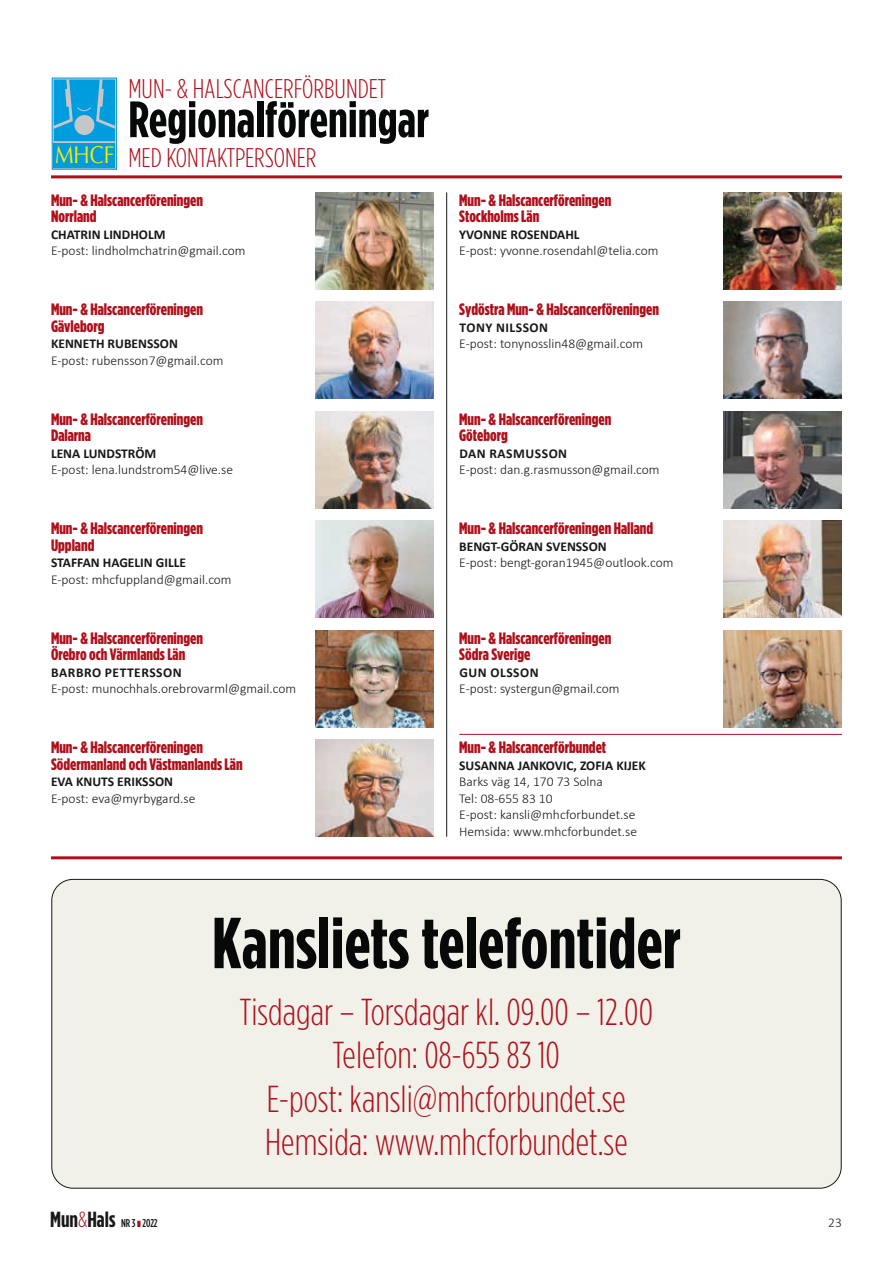
<style>
.page{position:relative;width:893px;height:1263px;background:#fff}
.page>*{position:absolute;margin:0;border:0;box-sizing:border-box;transform-origin:0 0}
.t1{font:700 72px "Gotham Cond";color:#060908}
.t2{font:700 51px "Gotham Cond";color:#060908}
.t3{font:300 37.5px/43.3px "Gotham Cond";color:#ad111c;text-align:center}
.t4{font:300 27px "Gotham Cond";color:#ad111c}
.t5{font:24.3px "Optima";color:#ffec00;scale:.86 1}
.t6{font:700 21.9px "Gotham Cond";color:#181816}
.t7{font:900 16.5px/16.5px "Gotham Cond";color:#ad111c}
.t8{font:300 13.5px/16.5px "Calibri";color:#181816}
.t9{font:700 13.5px "Calibri";color:#181816}
.t10{font:700 13.5px "Calibri";letter-spacing:.04em;color:#181816}
.s1{font-weight:300;color:#ad111c}
.s2{font-weight:500;font-size:11.4px}
.s3{color:#ad111c}
</style>
<div class="page">
<div style="left:52px;top:879px;width:789px;height:309px;background:#f1f0e9;border-radius:21px"></div>
<hr style="left:51px;top:856px;width:791px;height:3px;background:#ad111c">
<div style="left:52px;top:78px;width:65px;height:91px;background:linear-gradient(to right,#c5c6c7,#c5c6c7)"></div>
<div style="left:52px;top:78px;width:65px;height:91px;border:1px solid #009dde"></div>
<div style="left:54px;top:143px;width:61px;height:24px;background:#009dde"></div>
<svg style="left:52px;top:78px;width:65px;height:63px;background:#2da6d8"></svg>
<hr style="left:51px;top:175px;width:791px;height:3px;background:#ad111c">
<hr style="left:459px;top:734px;width:383px;height:1px;background:#ad111c">
<hr style="left:446px;top:192px;width:1px;height:645px;background:#181816">
<img style="left:315px;top:192px;width:119px;height:97px">
<img style="left:723px;top:192px;width:119px;height:97px">
<img style="left:315px;top:302px;width:119px;height:97px">
<img style="left:723px;top:302px;width:119px;height:97px">
<img style="left:315px;top:411px;width:119px;height:97px">
<img style="left:723px;top:411px;width:119px;height:97px">
<img style="left:315px;top:521px;width:119px;height:97px">
<img style="left:723px;top:521px;width:119px;height:97px">
<img style="left:315px;top:630px;width:119px;height:97px">
<img style="left:723px;top:630px;width:119px;height:97px">
<img style="left:315px;top:740px;width:119px;height:97px">
<h3 class="t5" style="left:55px;top:141px;width:70px">MHCF</h3>
<h3 class="t4" style="left:128px;top:74px;width:259px">MUN- &amp; HALSCANCERFÖRBUNDET</h3>
<h2 class="t2" style="left:128px;top:91px;width:302px">Regionalföreningar</h2>
<h3 class="t4" style="left:128px;top:143px;width:190px">MED KONTAKTPERSONER</h3>
<p class="t7" style="left:51px;top:192px;width:153px">Mun- &amp; Halscancerföreningen<br>Norrland</p>
<p class="t9" style="left:51px;top:225px;width:116px">CHATRIN LINDHOLM</p>
<p class="t8" style="left:51px;top:242px;width:196px">E-post: lindholmchatrin@gmail.com</p>
<p class="t7" style="left:51px;top:301px;width:153px">Mun- &amp; Halscancerföreningen<br>Gävleborg</p>
<p class="t9" style="left:51px;top:334px;width:128px">KENNETH RUBENSSON</p>
<p class="t8" style="left:51px;top:352px;width:174px">E-post: rubensson7@gmail.com</p>
<p class="t7" style="left:51px;top:411px;width:153px">Mun- &amp; Halscancerföreningen<br>Dalarna</p>
<p class="t9" style="left:51px;top:444px;width:107px">LENA LUNDSTRÖM</p>
<p class="t8" style="left:51px;top:461px;width:184px">E-post: lena.lundstrom54@live.se</p>
<p class="t7" style="left:51px;top:520px;width:153px">Mun- &amp; Halscancerföreningen<br>Uppland</p>
<p class="t9" style="left:51px;top:553px;width:137px">STAFFAN HAGELIN GILLE</p>
<p class="t8" style="left:51px;top:571px;width:182px">E-post: mhcfuppland@gmail.com</p>
<p class="t7" style="left:51px;top:630px;width:153px">Mun- &amp; Halscancerföreningen<br>Örebro och Värmlands Län</p>
<p class="t10" style="left:51px;top:663px;width:132px">BARBRO PETTERSSON</p>
<p class="t8" style="left:51px;top:680px;width:247px">E-post: munochhals.orebrovarml@gmail.com</p>
<p class="t7" style="left:51px;top:739px;width:193px">Mun- &amp; Halscancerföreningen<br>Södermanland och Västmanlands Län</p>
<p class="t9" style="left:51px;top:772px;width:124px">EVA KNUTS ERIKSSON</p>
<p class="t8" style="left:51px;top:790px;width:146px">E-post: eva@myrbygard.se</p>
<p class="t7" style="left:459px;top:192px;width:153px">Mun- &amp; Halscancerföreningen<br>Stockholms Län</p>
<p class="t9" style="left:459px;top:225px;width:122px">YVONNE ROSENDAHL</p>
<p class="t8" style="left:459px;top:242px;width:201px">E-post: yvonne.rosendahl@telia.com</p>
<p class="t7" style="left:459px;top:301px;width:201px">Sydöstra Mun- &amp; Halscancerföreningen</p>
<p class="t10" style="left:459px;top:318px;width:90px">TONY NILSSON</p>
<p class="t8" style="left:459px;top:335px;width:185px">E-post: tonynosslin48@gmail.com</p>
<p class="t7" style="left:459px;top:411px;width:153px">Mun- &amp; Halscancerföreningen<br>Göteborg</p>
<p class="t10" style="left:459px;top:444px;width:109px">DAN RASMUSSON</p>
<p class="t8" style="left:459px;top:461px;width:202px">E-post: dan.g.rasmusson@gmail.com</p>
<p class="t7" style="left:459px;top:520px;width:195px">Mun- &amp; Halscancerföreningen Halland</p>
<p class="t9" style="left:459px;top:537px;width:149px">BENGT-GÖRAN SVENSSON</p>
<p class="t8" style="left:459px;top:554px;width:216px">E-post: bengt-goran1945@outlook.com</p>
<p class="t7" style="left:459px;top:630px;width:153px">Mun- &amp; Halscancerföreningen<br>Södra Sverige</p>
<p class="t10" style="left:459px;top:663px;width:81px">GUN OLSSON</p>
<p class="t8" style="left:459px;top:680px;width:162px">E-post: systergun@gmail.com</p>
<p class="t7" style="left:459px;top:739px;width:148px">Mun- &amp; Halscancerförbundet</p>
<p class="t9" style="left:459px;top:756px;width:188px">SUSANNA JANKOVIC, ZOFIA KIJEK</p>
<p class="t8" style="left:459px;top:773px;width:179px">Barks väg 14, 170 73 Solna<br>Tel: 08-655 83 10<br>E-post: kansli@mhcforbundet.se<br>Hemsida: www.mhcforbundet.se</p>
<h1 class="t1" style="left:212px;top:903px;width:471px">Kansliets telefontider</h1>
<h3 class="t3" style="left:240px;top:991px;width:415px">Tisdagar – Torsdagar kl. 09.00 – 12.00<br>Telefon: 08-655 83 10<br>E-post: kansli@mhcforbundet.se<br>Hemsida: www.mhcforbundet.se</h3>
<h3 class="t6" style="left:50px;top:1208px;width:109px">Mun<span class="s1">&amp;</span>Hals <span class="s2">NR 3</span> <span class="s3">❚</span> <span class="s2">2022</span></h3>
<p class="t8" style="left:828px;top:1214px;width:15px">23</p>
</div>
